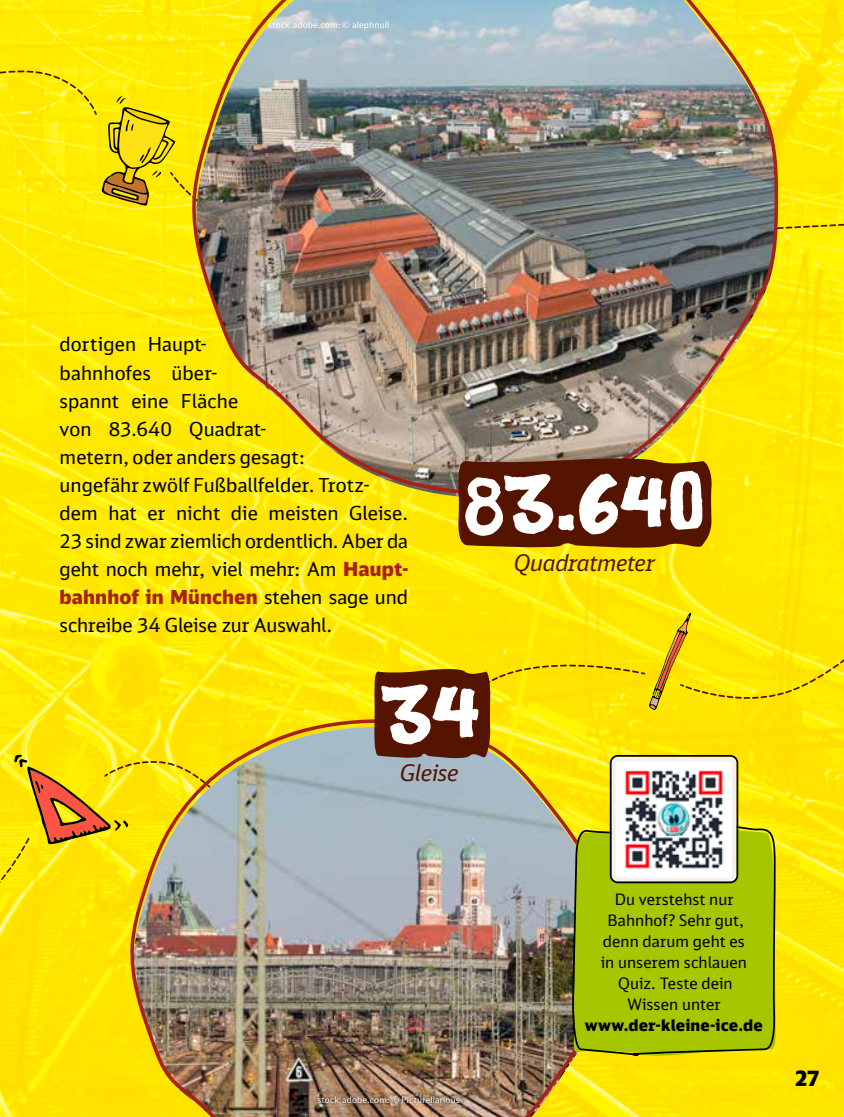
<style>
.page{position:relative;width:844px;height:1117px;background:#fff}
.page>*{position:absolute;margin:0;border:0;box-sizing:border-box;transform-origin:0 0}
.t1{font:69.83px "Black Metal Sans";letter-spacing:-.035em;color:#fff}
.t2{font:italic 22.75px "DB Head Alternate";letter-spacing:-.01em;color:#551400}
.t3{font:900 21px "DB Head";color:#000}
.t4{font:19.25px/28px "DB Head Alternate";letter-spacing:.005em;color:#000}
.t5{font:15.75px/21px "DB Head Alternate";letter-spacing:.005em;color:#000;text-align:center}
.t6{font:900 15.75px "DB Head Alternate";letter-spacing:.015em;color:#000}
.t7{font:8.75px "DB Head";letter-spacing:.02em;color:#fff}
.s1{font-weight:900;color:#a82115}
</style>
<div class="page">
<img style="left:0;top:0;width:843px;height:1116px">
<svg style="left:779px;top:171px;width:64px;height:78px;background:#fcea03"></svg>
<img style="left:126px;top:711px;width:481px;height:405px">
<img style="left:188px;top:0;width:591px;height:495px">
<div style="left:315px;top:1093px;width:146px;height:11px;background:#000;opacity:.75"></div>
<svg style="left:0;top:754px;width:224px;height:188px;background:#e2c82d"></svg>
<img style="left:0;top:67px;width:331px;height:182px">
<svg style="left:457px;top:456px;width:255px;height:94px;background:#632705"></svg>
<svg style="left:374px;top:610px;width:469px;height:151px;background:#e3c605"></svg>
<svg style="left:571px;top:826px;width:205px;height:233px"></svg>
<svg style="left:571px;top:813px;width:204px;height:242px;background:#a4c102"></svg>
<img style="left:612px;top:757px;width:123px;height:123px">
<div style="left:609px;top:754px;width:129px;height:129px;border:2px solid #000;border-radius:7px"></div>
<p class="t7" style="left:268px;top:20px;width:123px">stock.adobe.com: © alephnull</p>
<p class="t4" style="left:60px;top:330px;width:350px">dortigen Haupt-<br>bahnhofes über-<br>spannt eine Fläche<br>von 83.640 Quadrat-<br>metern, oder anders gesagt:<br>ungefähr zwölf Fußballfelder. Trotz&shy;dem hat er nicht die meisten Gleise.<br>23 sind zwar ziemlich ordentlich. Aber da geht noch mehr, viel mehr: Am <span class="s1">Haupt&shy;bahnhof in München</span> stehen sage und schreibe 34 Gleise zur Auswahl.</p>
<h1 class="t1" style="left:463px;top:449px;width:243px">83.640</h1>
<p class="t2" style="left:513px;top:548px;width:143px">Quadratmeter</p>
<h1 class="t1" style="left:379px;top:659px;width:103px">34</h1>
<p class="t2" style="left:400px;top:758px;width:60px">Gleise</p>
<p class="t7" style="left:317px;top:1093px;width:144px">stock.adobe.com: © Picturellarious</p>
<p class="t5" style="left:600px;top:888px;width:148px">Du verstehst nur<br>Bahnhof? Sehr gut, denn darum geht es in unserem schlauen<br>Quiz. Teste dein<br>Wissen unter</p>
<p class="t6" style="left:584px;top:1014px;width:179px">www.der-kleine-ice.de</p>
<p class="t3" style="left:795px;top:1064px;width:25px">27</p>
</div>
